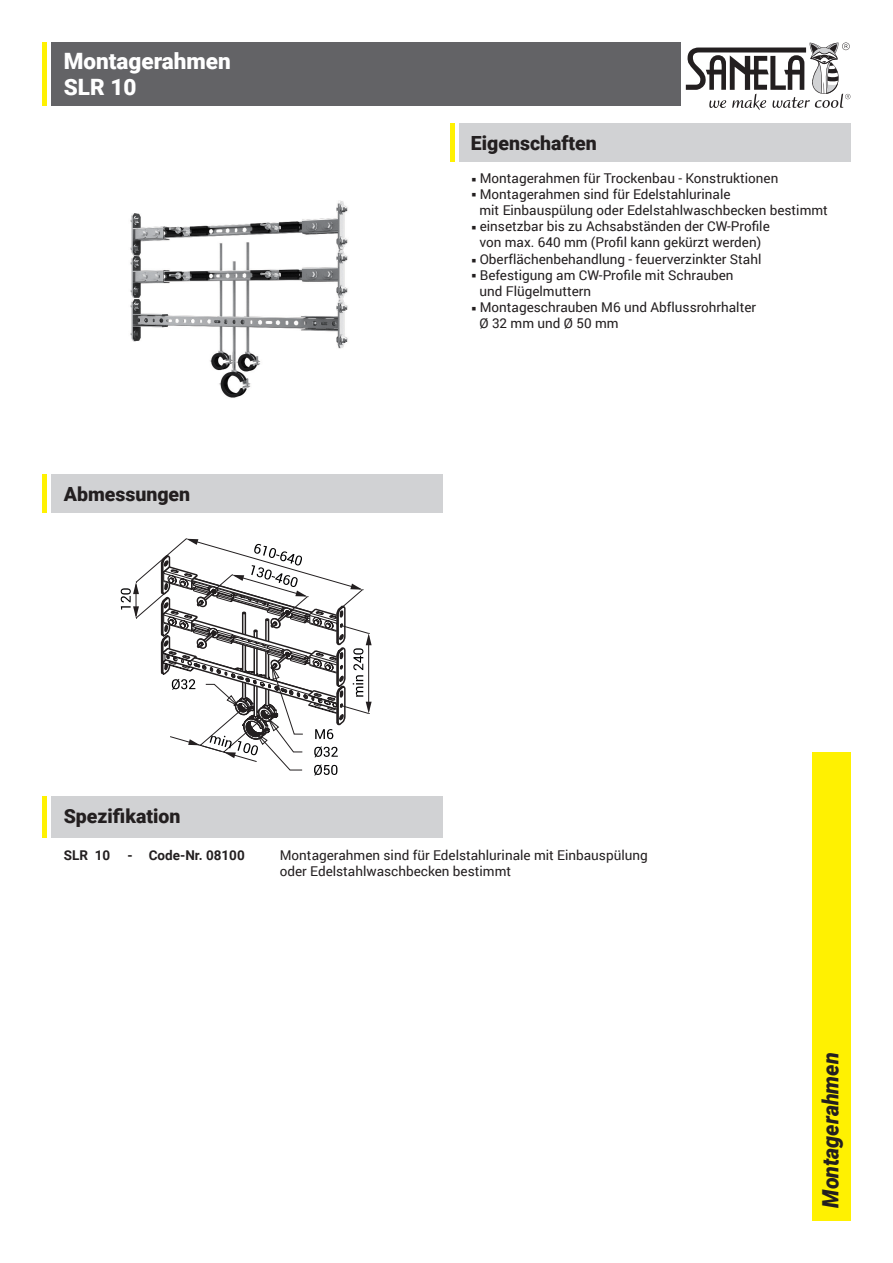
<style>
.page{position:relative;width:893px;height:1263px;background:#fff}
.page>*{position:absolute;margin:0;border:0;box-sizing:border-box;transform-origin:0 0}
.t1{font:900 22.5px "Roboto";color:#fff}
.t2{font:italic 900 22.5px "Roboto";letter-spacing:-.005em;color:#231f20;scale:.95 1}
.t3{font:900 19.5px "Roboto";color:#231f20}
.t4{font:13.5px "Roboto";color:#231f20}
.t5{font:700 13.5px "Roboto";color:#231f20}
</style>
<div class="page">
<div style="left:51px;top:43px;width:629px;height:63px;background:#636366"></div>
<div style="left:459px;top:123px;width:391px;height:39px;background:#d1d2d4"></div>
<div style="left:812px;top:752px;width:38px;height:468px;background:#fff101"></div>
<svg style="left:686px;top:43px;width:164px;height:67px"></svg>
<hr style="left:43px;top:43px;width:4px;height:63px;background:#fff101">
<hr style="left:451px;top:123px;width:4px;height:39px;background:#fff101">
<div style="left:51px;top:474px;width:391px;height:39px;background:#d1d2d4"></div>
<hr style="left:43px;top:474px;width:4px;height:39px;background:#fff101">
<div style="left:51px;top:796px;width:391px;height:42px;background:#d1d2d4"></div>
<hr style="left:43px;top:796px;width:4px;height:42px;background:#fff101">
<img style="left:130px;top:200px;width:218px;height:198px">
<svg style="left:121px;top:538px;width:251px;height:237px"></svg>
<p class="t1" style="left:64px;top:45px;width:169px">Montagerahmen</p>
<p class="t1" style="left:64px;top:71px;width:74px">SLR 10</p>
<p class="t3" style="left:64px;top:480px;width:128px">Abmessungen</p>
<p class="t3" style="left:471px;top:129px;width:127px">Eigenschaften</p>
<p class="t4" style="left:471px;top:168px;width:309px">○ Montagerahmen für Trockenbau - Konstruktionen</p>
<p class="t4" style="left:471px;top:184px;width:261px">○ Montagerahmen sind für Edelstahlurinale</p>
<p class="t4" style="left:479px;top:201px;width:350px">mit Einbauspülung oder Edelstahlwaschbecken bestimmt</p>
<p class="t4" style="left:471px;top:217px;width:300px">○ einsetzbar bis zu Achsabständen der CW-Profile</p>
<p class="t4" style="left:479px;top:233px;width:283px">von max. 640 mm (Profil kann gekürzt werden)</p>
<p class="t4" style="left:471px;top:249px;width:292px">○ Oberflächenbehandlung - feuerverzinkter Stahl</p>
<p class="t4" style="left:471px;top:265px;width:264px">○ Befestigung am CW-Profile mit Schrauben</p>
<p class="t4" style="left:479px;top:282px;width:113px">und Flügelmuttern</p>
<p class="t4" style="left:471px;top:298px;width:286px">○ Montageschrauben M6 und Abflussrohrhalter</p>
<p class="t4" style="left:479px;top:314px;width:141px">Ø 32 mm und Ø 50 mm</p>
<p class="t3" style="left:64px;top:802px;width:118px">Spezifikation</p>
<p class="t5" style="left:64px;top:845px;width:48px">SLR 10</p>
<p class="t5" style="left:128px;top:845px;width:119px">- Code-Nr. 08100</p>
<p class="t4" style="left:280px;top:845px;width:369px">Montagerahmen sind für Edelstahlurinale mit Einbauspülung</p>
<p class="t4" style="left:280px;top:862px;width:233px">oder Edelstahlwaschbecken bestimmt</p>
<p class="t2" style="left:815px;top:1208px;width:165px;rotate:-90deg">Montagerahmen</p>
</div>
